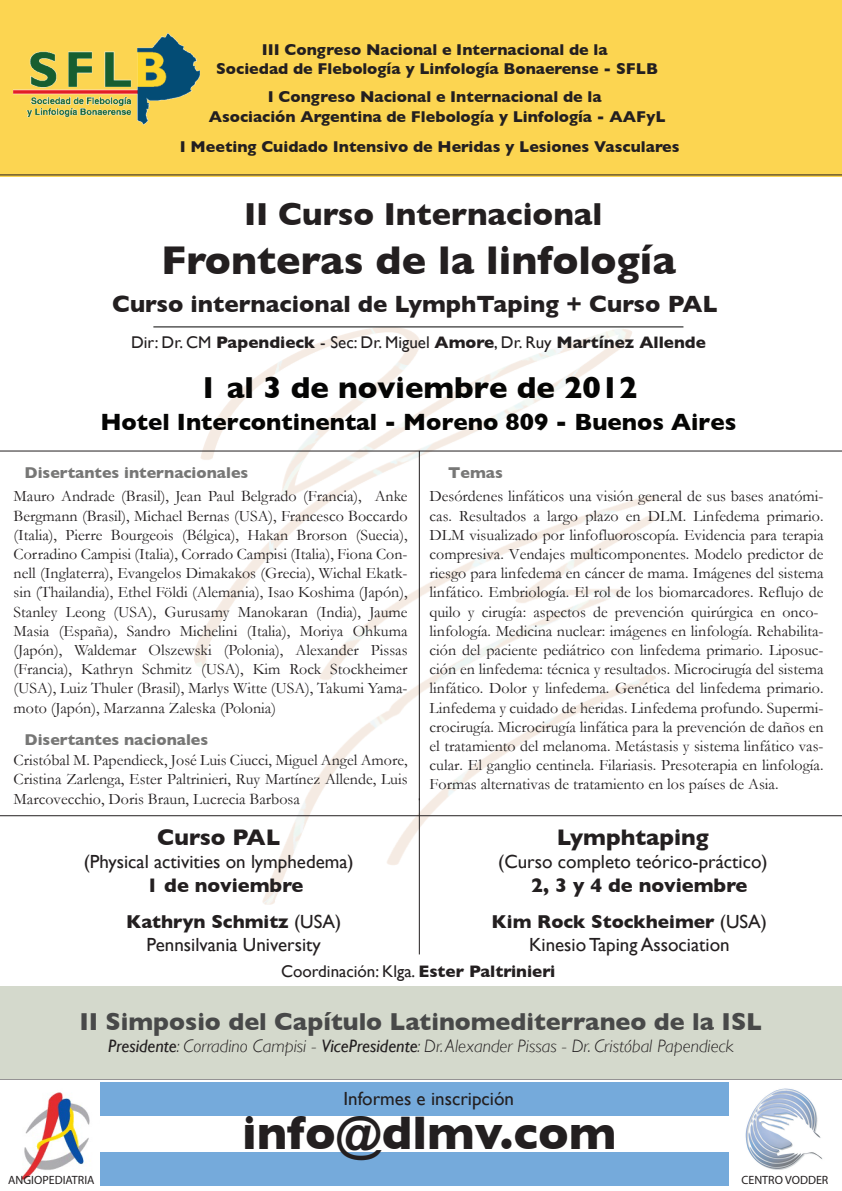
<style>
.page{position:relative;width:842px;height:1191px;background:#fff}
.page>*{position:absolute;margin:0;border:0;box-sizing:border-box;transform-origin:0 0}
.t1{font:700 48px "Gill Sans";color:#231f20}
.t2{font:700 40.9px "Gill Sans";color:#231f20}
.t3{font:700 32.4px "Gill Sans";color:#231f20}
.t4{font:700 30.9px "Gill Sans";color:#050504}
.t5{font:700 25px "Gill Sans";color:#484949}
.t6{font:700 24px "Gill Sans";color:#050504}
.t7{font:700 24px "Gill Sans";color:#231f20}
.t8{font:700 23px "Gill Sans";color:#231f20}
.t9{font:700 20px "Gill Sans";color:#231f20}
.t10{font:19px/22.8px "Gill Sans";color:#231f20;text-align:center}
.t11{font:italic 300 18px "Gill Sans";color:#231f20}
.t12{font:17px "Gill Sans";color:#231f20}
.t13{font:16px/19.2px "Garamond";color:#231f20;text-align:justify}
.t14{font:700 16px/19.2px "Gill Sans";color:#231f20;text-align:center}
.t15{font:700 16px "Gill Sans";color:#777776}
.t16{font:12px "Myriad Pro";color:#231f20}
.s1{font-weight:700}
.s2{font-weight:400}
</style>
<div class="page">
<div style="left:6px;top:1082px;width:828px;height:104px;background:#75aadb"></div>
<div style="left:6px;top:1116px;width:828px;height:35px;background:#fff"></div>
<div style="left:0;top:0;width:842px;height:176px;background:#fcd551"></div>
<img style="left:730px;top:1079px;width:112px;height:107px">
<img style="left:182px;top:326px;width:481px;height:600px">
<hr style="left:0;top:174px;width:842px;height:1px;background:#231f20">
<hr style="left:0;top:450px;width:842px;height:1px;background:#231f20">
<hr style="left:0;top:986px;width:842px;height:1px;background:#231f20">
<hr style="left:0;top:815px;width:842px;height:1px;background:#231f20">
<hr style="left:419px;top:798px;width:1px;height:156px;background:#231f20">
<hr style="left:419px;top:451px;width:1px;height:349px;background:#231f20">
<hr style="left:153px;top:327px;width:530px;height:1px;background:#050504">
<div style="left:0;top:987px;width:842px;height:92px;background:#d4d9cc"></div>
<img style="left:13px;top:33px;width:187px;height:92px">
<img style="left:6px;top:1082px;width:94px;height:104px">
<p class="t14" style="left:216px;top:40px;width:443px">III Congreso Nacional e Internacional de la<br>Sociedad de Flebología y Linfología Bonaerense - SFLB</p>
<p class="t14" style="left:209px;top:87px;width:458px">I Congreso Nacional e Internacional de la<br>Asociación Argentina de Flebología y Linfología - AAFyL</p>
<p class="t14" style="left:180px;top:137px;width:501px">I Meeting Cuidado Intensivo de Heridas y Lesiones Vasculares</p>
<h3 class="t3" style="left:244px;top:195px;width:360px">II Curso Internacional</h3>
<h2 class="t2" style="left:161px;top:237px;width:516px">Fronteras de la linfología</h2>
<h3 class="t7" style="left:112px;top:290px;width:607px">Curso internacional de LymphTaping + Curso PAL</h3>
<p class="t12" style="left:131px;top:332px;width:576px">Dir: Dr. CM <span class="s1">Papendieck</span> - Sec: Dr. Miguel <span class="s1">Amore</span>, Dr. Ruy <span class="s1">Martínez Allende</span></p>
<h3 class="t4" style="left:199px;top:370px;width:440px">1 al 3 de noviembre de 2012</h3>
<h3 class="t6" style="left:100px;top:407px;width:637px">Hotel Intercontinental - Moreno 809 - Buenos Aires</h3>
<p class="t15" style="left:25px;top:463px;width:225px">Disertantes internacionales</p>
<p class="t15" style="left:448px;top:463px;width:56px">Temas</p>
<p class="t13" style="left:14px;top:486px;width:396px">Mauro Andrade (Brasil), Jean Paul Belgrado (Francia), Anke Bergmann (Brasil), Michael Bernas (USA), Francesco Boccardo (Italia), Pierre Bourgeois (Bélgica), Hakan Brorson (Suecia), Corradino Campisi (Italia), Corrado Campisi (Italia), Fiona Con&shy;nell (Inglaterra), Evangelos Dimakakos (Grecia), Wichal Ekatk&shy;sin (Thailandia), Ethel Földi (Alemania), Isao Koshima (Japón), Stanley Leong (USA), Gurusamy Manokaran (India), Jaume Masia (España), Sandro Michelini (Italia), Moriya Ohkuma (Japón), Waldemar Olszewski (Polonia), Alexander Pissas (Francia), Kathryn Schmitz (USA), Kim Rock Stockheimer (USA), Luiz Thuler (Brasil), Marlys Witte (USA), Takumi Yama&shy;moto (Japón), Marzanna Zaleska (Polonia)</p>
<p class="t13" style="left:14px;top:750px;width:395px">Cristóbal M. Papendieck, José Luis Ciucci, Miguel Angel Amore, Cristina Zarlenga, Ester Paltrinieri, Ruy Martínez Allende, Luis Marcovecchio, Doris Braun, Lucrecia Barbosa</p>
<p class="t15" style="left:25px;top:730px;width:185px">Disertantes nacionales</p>
<p class="t13" style="left:430px;top:486px;width:395px;text-align:left">Desórdenes linfáticos una visión general de sus bases anatómi&shy;cas. Resultados a largo plazo en DLM. Linfedema primario.<br>DLM visualizado por linfofluoroscopía. Evidencia para terapia compresiva. Vendajes multicomponentes. Modelo predictor de riesgo para linfedema en cáncer de mama. Imágenes del sistema linfático. Embriología. El rol de los biomarcadores. Reflujo de quilo y cirugía: aspectos de prevención quirúrgica en onco&shy;linfología. Medicina nuclear: imágenes en linfología. Rehabilita&shy;ción del paciente pediátrico con linfedema primario. Liposuc&shy;ción en linfedema: técnica y resultados. Microcirugía del sistema linfático. Dolor y linfedema. Genética del linfedema primario.<br>Linfedema y cuidado de heridas. Linfedema profundo. Supermi&shy;crocirugía. Microcirugía linfática para la prevención de daños en el tratamiento del melanoma. Metástasis y sistema linfático vas&shy;cular. El ganglio centinela. Filariasis. Presoterapia en linfología.<br>Formas alternativas de tratamiento en los países de Asia.</p>
<h3 class="t8" style="left:157px;top:824px;width:124px">Curso PAL</h3>
<p class="t10" style="left:84px;top:850px;width:271px">(Physical activities on lymphedema)</p>
<p class="t9" style="left:146px;top:874px;width:158px">1 de noviembre</p>
<p class="t9" style="left:531px;top:874px;width:218px">2, 3 y 4 de noviembre</p>
<h3 class="t8" style="left:557px;top:824px;width:153px">Lymphtaping</h3>
<p class="t10" style="left:498px;top:850px;width:271px">(Curso completo teórico-práctico)</p>
<p class="t10" style="left:126px;top:910px;width:217px"><span class="s1">Kathryn Schmitz</span> (USA)<br>Pennsilvania University</p>
<p class="t10" style="left:492px;top:910px;width:277px"><span class="s1">Kim Rock Stockheimer</span> (USA)<br>Kinesio Taping Association</p>
<p class="t12" style="left:281px;top:961px;width:276px">Coordinación: Klga. <span class="s1">Ester Paltrinieri</span></p>
<h3 class="t5" style="left:79px;top:1007px;width:684px">II Simposio del Capítulo Latinomediterraneo de la ISL</h3>
<p class="t11" style="left:108px;top:1035px;width:627px"><span class="s2">Presidente</span>: Corradino Campisi - <span class="s2">VicePresidente</span>: Dr. Alexander Pissas - Dr. Cristóbal Papendieck</p>
<p class="t10" style="left:343px;top:1087px;width:172px">Informes e inscripción</p>
<h1 class="t1" style="left:242px;top:1104px;width:376px">info@dlmv.com</h1>
<p class="t16" style="left:8px;top:1172px;width:88px">ANGIOPEDIATRIA</p>
<p class="t16" style="left:741px;top:1172px;width:88px">CENTRO VODDER</p>
</div>
